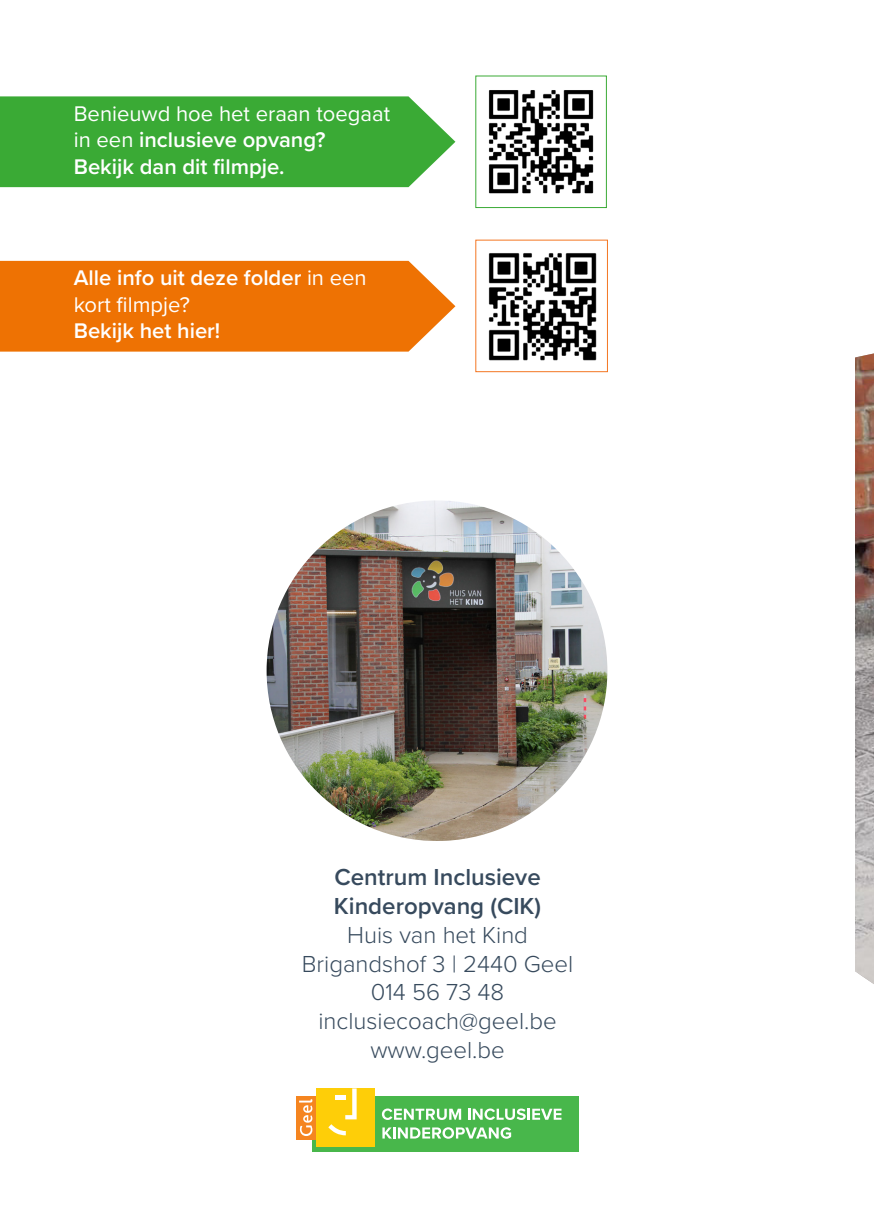
<style>
.page{position:relative;width:874px;height:1225px;background:#fff}
.page>*{position:absolute;margin:0;border:0;box-sizing:border-box;transform-origin:0 0}
.t1{font:300 24px/28.8px "Proxima Nova";color:#374a5d;text-align:center}
.t2{font:600 24px/28.8px "Proxima Nova";color:#374a5d}
.t3{font:600 22px/26.4px "Proxima Nova";color:#fff}
.s1{font-weight:400}
</style>
<div class="page">
<svg style="left:312px;top:1096px;width:266px;height:55px;background:#5bbe5c"></svg>
<div style="left:296px;top:1096px;width:20px;height:43px;background:#f58520"></div>
<svg style="left:299px;top:1099px;width:13px;height:37px"></svg>
<div style="left:316px;top:1088px;width:58px;height:59px;background:#fece08"></div>
<svg style="left:328px;top:1088px;width:28px;height:47px"></svg>
<svg style="left:382px;top:1127px;width:129px;height:11px"></svg>
<img style="left:855px;top:353px;width:18px;height:631px">
<img style="left:262px;top:496px;width:349px;height:349px;border-radius:174px">
<div style="left:258px;top:492px;width:357px;height:357px;border:8px solid #fff;border-radius:50%"></div>
<div style="left:0;top:96px;width:455px;height:91px;background:#3aaa35"></div>
<div style="left:0;top:261px;width:455px;height:90px;background:#ee7203"></div>
<img style="left:488px;top:90px;width:106px;height:104px">
<img style="left:488px;top:253px;width:109px;height:108px">
<p class="t3" style="left:74px;top:100px;width:318px"><span class="s1">Benieuwd hoe het eraan toegaat in een</span> inclusieve opvang?<br>Bekijk dan dit filmpje.</p>
<p class="t3" style="left:74px;top:264px;width:294px">Alle info uit deze folder <span class="s1">in een kort filmpje?</span></p>
<p class="t3" style="left:74px;top:317px;width:148px">Bekijk het hier!</p>
<p class="t2" style="left:334px;top:862px;width:208px">Centrum Inclusieve<br>Kinderopvang (CIK)</p>
<p class="t1" style="left:302px;top:919px;width:273px">Huis van het Kind<br>Brigandshof 3 | 2440 Geel<br>014 56 73 48 inclusiecoach@geel.be www.geel.be</p>
</div>
